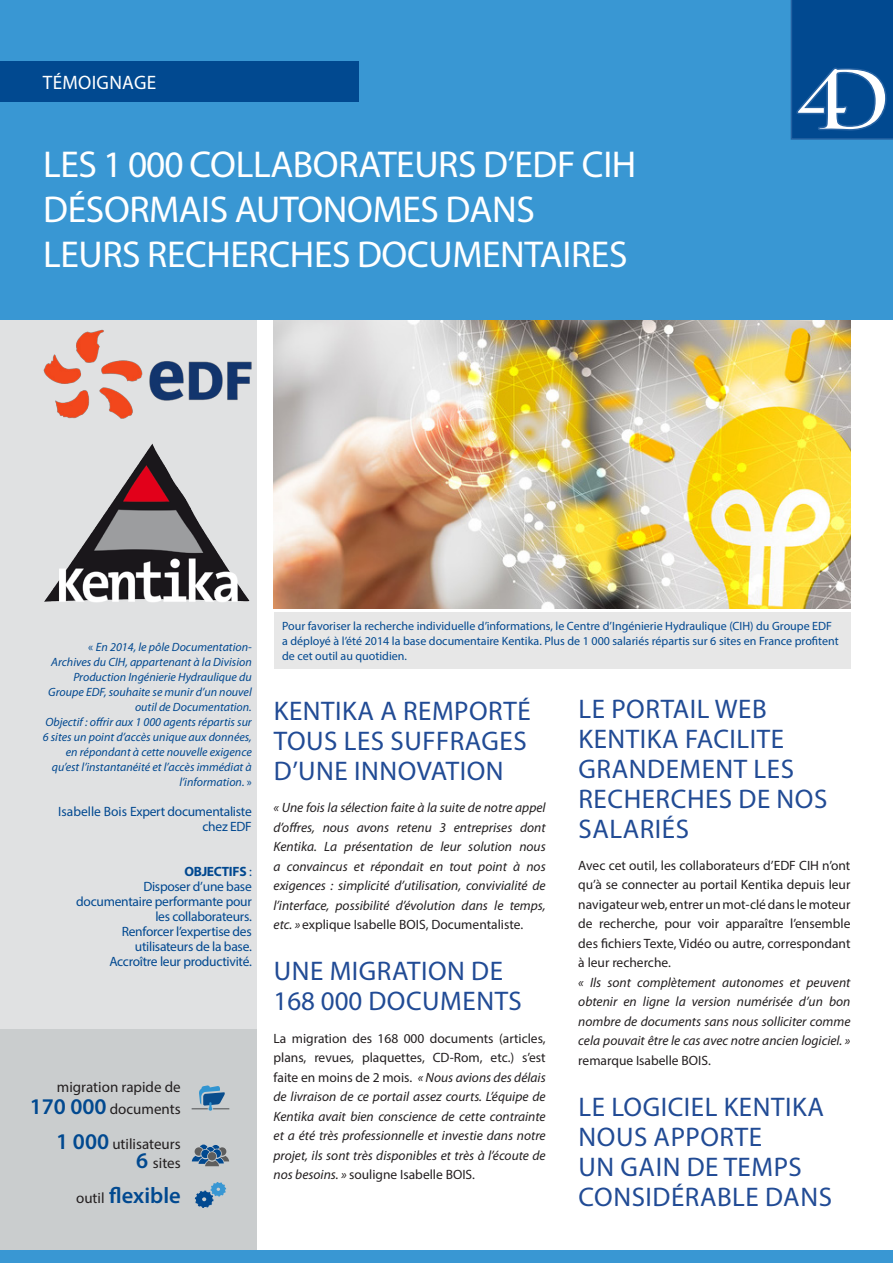
<style>
.page{position:relative;width:893px;height:1263px;background:#fff}
.page>*{position:absolute;margin:0;border:0;box-sizing:border-box;transform-origin:0 0}
.t1{font:37.5px/45px "Myriad Pro";letter-spacing:-.01em;color:#fff}
.Titre{font:27px/30px "Myriad Pro";letter-spacing:.02em;color:#214b95}
.PARAGRAPHE{font:600 22.5px "Myriad Pro";color:#014990}
.t2{font:19.5px "Myriad Pro";letter-spacing:.015em;color:#fff}
.PARAGRAPHE-2{font:15px/22.5px "Myriad Pro";color:#231f20;text-align:right}
.PARAGRAPHE-3{font:italic 13.5px/19.5px "Myriad Pro";color:#231f20;text-align:justify}
.PARAGRAPHE-4{font:13.5px/19.5px "Myriad Pro";color:#231f20;text-align:justify}
.legende{font:13.5px/15px "Myriad Pro";letter-spacing:-.02em;color:#014890;text-align:right}
.legende-2{font:italic 12px/15px "Myriad Pro";color:#014890;text-align:right}
.legende-3{font:12px/15px "Myriad Pro";color:#014890}
.s1{font-style:normal}
.s2{font-weight:700}
.s3{font-weight:600;font-size:22.5px;color:#014990}
.s4{font-weight:400;font-size:15px;color:#231f20}
</style>
<div class="page">
<div style="left:0;top:1250px;width:893px;height:13px;background:#3997d3"></div>
<div style="left:0;top:1028px;width:257px;height:221px;background:#cacdce"></div>
<div style="left:0;top:319px;width:257px;height:709px;background:#e0e1e2"></div>
<img style="left:274px;top:319px;width:576px;height:289px">
<div style="left:0;top:0;width:893px;height:319px;background:#3997d3"></div>
<img style="left:44px;top:443px;width:206px;height:159px">
<div style="left:0;top:61px;width:359px;height:41px;background:#014990"></div>
<svg style="left:791px;top:0;width:102px;height:140px;background:#1c5c9c"></svg>
<svg style="left:195px;top:1182px;width:31px;height:26px"></svg>
<div style="left:274px;top:612px;width:576px;height:56px;background:#e7e7e7"></div>
<img style="left:43px;top:329px;width:209px;height:90px">
<svg style="left:192px;top:1144px;width:37px;height:22px"></svg>
<svg style="left:192px;top:1085px;width:37px;height:26px"></svg>
<p class="t2" style="left:43px;top:70px;width:115px">TÉMOIGNAGE</p>
<p class="t1" style="left:43px;top:141px;width:595px">LES 1 000 COLLABORATEURS D’EDF CIH<br>DÉSORMAIS AUTONOMES DANS</p>
<p class="t1" style="left:43px;top:231px;width:586px">LEURS RECHERCHES DOCUMENTAIRES</p>
<p class="legende-2" style="left:48px;top:640px;width:205px"><span class="s1">«</span> En 2014, le pôle Documentation-Archives du CIH, appartenant à la Division Production Ingénierie Hydraulique du Groupe EDF, souhaite se munir d’un nouvel outil de Documentation.</p>
<p class="legende-2" style="left:43px;top:715px;width:211px">Objectif : offrir aux 1 000 agents répartis sur 6 sites un point d’accès unique aux données, en répondant à cette nouvelle exigence qu’est l’instantanéité et l’accès immédiat à l’information. <span class="s1">»</span></p>
<p class="legende" style="left:58px;top:804px;width:195px">Isabelle Bois Expert documentaliste chez EDF</p>
<p class="legende" style="left:143px;top:864px;width:110px"><span class="s2">OBJECTIFS</span> :<br>Disposer d’une base</p>
<p class="legende" style="left:76px;top:894px;width:177px">documentaire performante pour</p>
<p class="legende" style="left:155px;top:909px;width:98px">les collaborateurs.</p>
<p class="legende" style="left:122px;top:924px;width:132px">Renforcer l’expertise des</p>
<p class="legende" style="left:135px;top:939px;width:118px">utilisateurs de la base.</p>
<p class="legende" style="left:109px;top:954px;width:144px">Accroître leur productivité.</p>
<p class="PARAGRAPHE-2" style="left:30px;top:1075px;width:153px">migration rapide de<br><span class="s3">170 000</span> documents</p>
<p class="PARAGRAPHE-2" style="left:56px;top:1132px;width:126px"><span class="s3">1 000</span> utilisateurs</p>
<p class="PARAGRAPHE-2" style="left:136px;top:1152px;width:46px"><span class="s3">6</span> sites</p>
<p class="PARAGRAPHE" style="left:76px;top:1181px;width:106px"><span class="s4">outil</span> flexible</p>
<p class="legende-3" style="left:282px;top:618px;width:558px">Pour favoriser la recherche individuelle d’informations, le Centre d’Ingénierie Hydraulique (CIH) du Groupe EDF a déployé à l’été 2014 la base documentaire Kentika. Plus de 1 000 salariés répartis sur 6 sites en France profitent de cet outil au quotidien.</p>
<p class="Titre" style="left:274px;top:695px;width:259px">KENTIKA A REMPORTÉ<br>TOUS LES SUFFRAGES<br>D’UNE INNOVATION</p>
<p class="PARAGRAPHE-3" style="left:274px;top:797px;width:274px">« Une fois la sélection faite à la suite de notre appel d’offres, nous avons retenu 3 entreprises dont Kentika. La présentation de leur solution nous a convaincus et répondait en tout point à nos exigences : simplicité d’utilisation, convivialité de l’interface, possibilité d’évolution dans le temps, etc. » <span class="s1">explique Isabelle BOIS, Documentaliste.</span></p>
<p class="Titre" style="left:274px;top:956px;width:250px">UNE MIGRATION DE<br>168 000 DOCUMENTS</p>
<p class="PARAGRAPHE-3" style="left:274px;top:1028px;width:274px"><span class="s1">La migration des 168 000 documents (articles, plans, revues, plaquettes, CD-Rom, etc.) s’est faite en moins de 2 mois.</span> « Nous avions des délais de livraison de ce portail assez courts. L’équipe de Kentika avait bien conscience de cette contrainte et a été très professionnelle et investie dans notre projet, ils sont très disponibles et très à l’écoute de nos besoins. » <span class="s1">souligne Isabelle BOIS.</span></p>
<p class="Titre" style="left:579px;top:693px;width:250px">LE PORTAIL WEB<br>KENTIKA FACILITE<br>GRANDEMENT LES<br>RECHERCHES DE NOS<br>SALARIÉS</p>
<p class="PARAGRAPHE-4" style="left:578px;top:855px;width:274px">Avec cet outil, les collaborateurs d’EDF CIH n’ont qu’à se connecter au portail Kentika depuis leur navigateur web, entrer un mot-clé dans le moteur de recherche, pour voir apparaître l’ensemble des fichiers Texte, Vidéo ou autre, correspondant à leur recherche.</p>
<p class="PARAGRAPHE-3" style="left:578px;top:972px;width:274px">« Ils sont complètement autonomes et peuvent obtenir en ligne la version numérisée d’un bon nombre de documents sans nous solliciter comme cela pouvait être le cas avec notre ancien logiciel. » <span class="s1">remarque Isabelle BOIS.</span></p>
<p class="Titre" style="left:579px;top:1092px;width:255px">LE LOGICIEL KENTIKA<br>NOUS APPORTE<br>UN GAIN DE TEMPS<br>CONSIDÉRABLE DANS</p>
</div>
